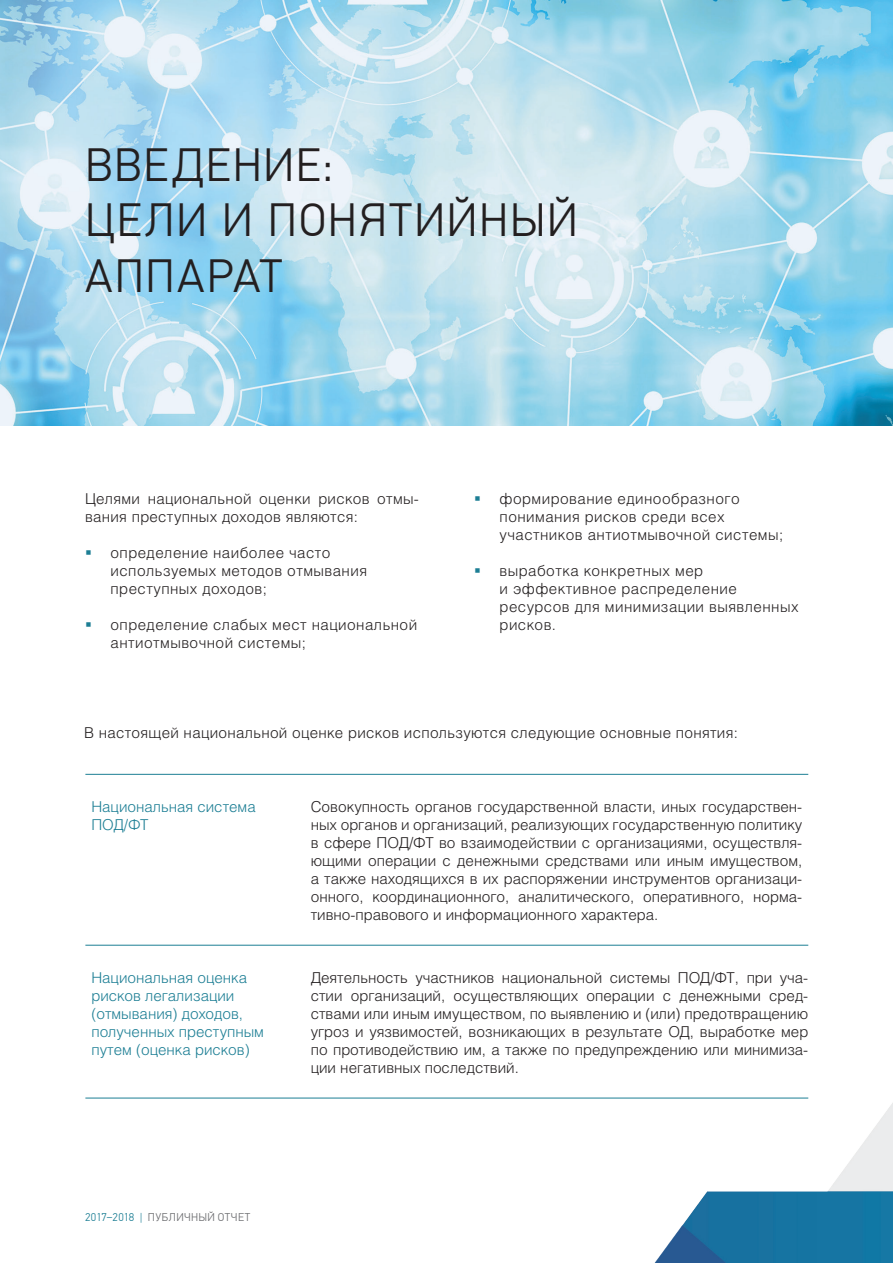
<style>
.page{position:relative;width:893px;height:1263px;background:#fff}
.page>*{position:absolute;margin:0;border:0;box-sizing:border-box;transform-origin:0 0}
.t1{font:300 46.5px/55.8px "PF Din Text Pro";letter-spacing:.04em;color:#231f20}
.t2{font:300 15px/18px "Helios";letter-spacing:.03em;color:#231f20}
.t3{font:300 15px/18px "Helios";color:#1c7e94}
.t4{font:300 11.25px "PF Din Text Pro";letter-spacing:.035em;color:#6c6d70}
.s1{color:#1c7e94}
</style>
<div class="page">
<img style="left:621px;top:1097px;width:272px;height:166px">
<img style="left:0;top:0;width:893px;height:425px">
<hr style="left:85px;top:774px;width:207px;height:1px;background:#1c7e94">
<hr style="left:292px;top:774px;width:516px;height:1px;background:#1c7e94">
<hr style="left:85px;top:945px;width:207px;height:1px;background:#1c7e94">
<hr style="left:292px;top:945px;width:516px;height:1px;background:#1c7e94">
<hr style="left:85px;top:1098px;width:207px;height:1px;background:#1c7e94">
<hr style="left:292px;top:1098px;width:516px;height:1px;background:#1c7e94">
<p class="t1" style="left:85px;top:137px;width:249px">ВВЕДЕНИЕ:</p>
<p class="t1" style="left:85px;top:193px;width:494px">ЦЕЛИ И ПОНЯТИЙНЫЙ<br>АППАРАТ</p>
<p class="t2" style="left:85px;top:489px;width:335px">Целями национальной оценки рисков отмы&shy;вания преступных доходов являются:</p>
<p class="t2" style="left:111px;top:543px;width:258px">определение наиболее часто используемых методов отмывания преступных доходов;</p>
<p class="t2" style="left:111px;top:615px;width:308px">определение слабых мест национальной антиотмывочной системы;</p>
<p class="t2" style="left:500px;top:489px;width:285px">формирование единообразного понимания рисков среди всех участников антиотмывочной системы;</p>
<p class="t2" style="left:500px;top:561px;width:300px">выработка конкретных мер<br>и эффективное распределение ресурсов для минимизации выявленных рисков.</p>
<p class="t2" style="left:84px;top:723px;width:655px">В настоящей национальной оценке рисков используются следующие основные понятия:</p>
<p class="t3" style="left:91px;top:797px;width:166px">Национальная система<br>ПОД/ФТ</p>
<p class="t2" style="left:311px;top:797px;width:493px;text-align:justify">Совокупность органов государственной власти, иных государствен&shy;ных органов и организаций, реализующих государственную политику в сфере ПОД/ФТ во взаимодействии с организациями, осуществля&shy;ющими операции с денежными средствами или иным имуществом, а также находящихся в их распоряжении инструментов организаци&shy;онного, координационного, аналитического, оперативного, норма&shy;тивно-правового и информационного характера.</p>
<p class="t3" style="left:91px;top:968px;width:174px">Национальная оценка рисков легализации (отмывания) доходов, полученных преступным путем (оценка рисков)</p>
<p class="t2" style="left:311px;top:968px;width:499px;text-align:justify">Деятельность участников национальной системы ПОД/ФТ, при уча&shy;стии организаций, осуществляющих операции с денежными сред&shy;ствами или иным имуществом, по выявлению и (или) предотвращению угроз и уязвимостей, возникающих в результате ОД, выработке мер по противодействию им, а также по предупреждению или минимиза&shy;ции негативных последствий.</p>
<p class="t4" style="left:85px;top:1210px;width:167px"><span class="s1">2017–2018 |</span> ПУБЛИЧНЫЙ ОТЧЕТ</p>
</div>
